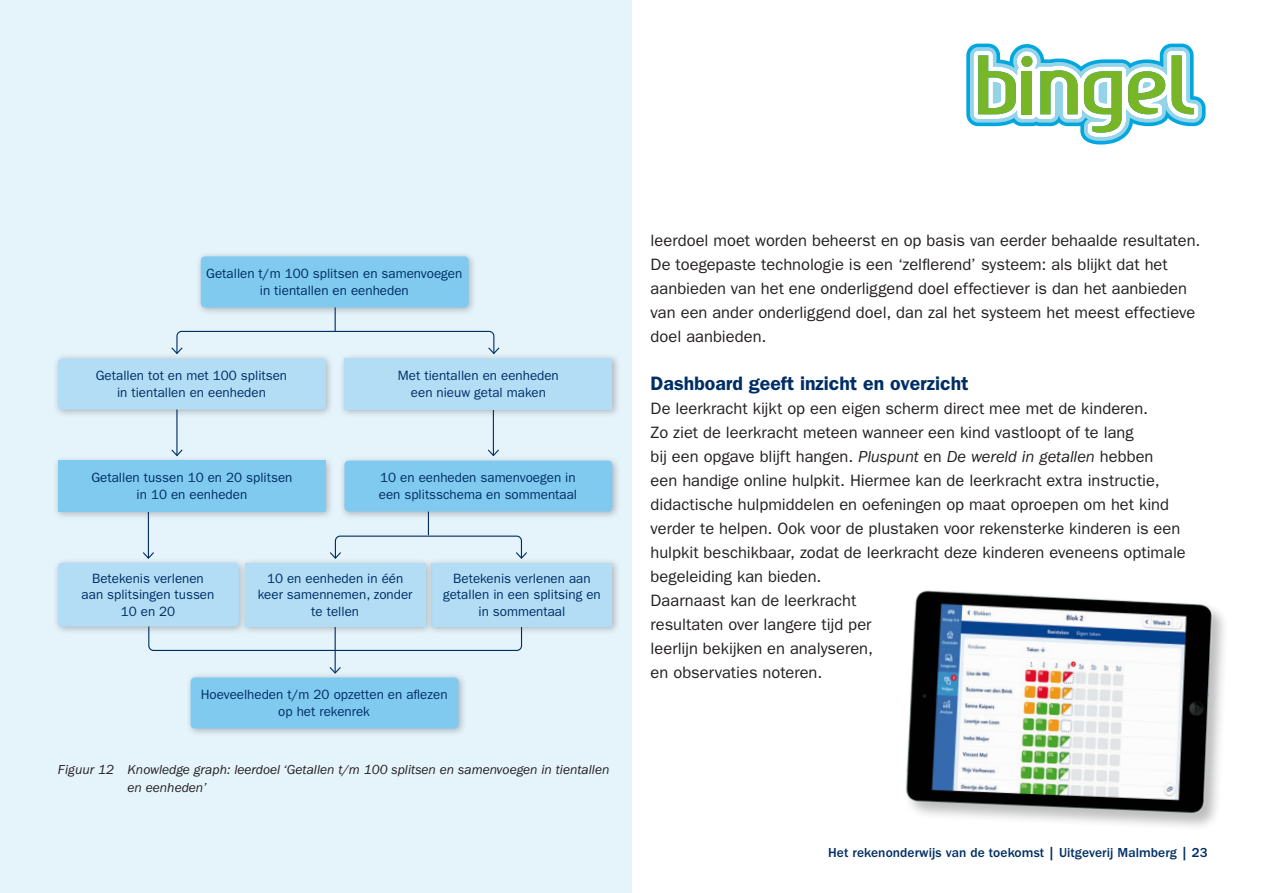
<style>
.page{position:relative;width:1263px;height:893px;background:#fff}
.page>*{position:absolute;margin:0;border:0;box-sizing:border-box;transform-origin:0 0}
._05_Tussenkopje{font:600 19.5px "ITC Franklin Gothic Std";color:#002e64}
._05_Platte_tekst{font:16.5px/24px "ITC Franklin Gothic Std";color:#231f20}
._10_Tekst_in_afbeeld{font:13.5px/16.5px "ITC Franklin Gothic Std";color:#002e64;text-align:center}
._08_Figuur{font:italic 13.5px/18px "ITC Franklin Gothic Std";color:#231f20}
.t1{font:500 13.5px "ITC Franklin Gothic Std";letter-spacing:.005em;color:#002e64}
.s1{font-style:italic}
</style>
<div class="page">
<div style="left:0;top:0;width:631px;height:893px;background:#e5f3fb"></div>
<svg style="left:966px;top:44px;width:239px;height:101px"></svg>
<div style="left:185px;top:672px;width:282px;height:65px;background:#231f20;opacity:.3"></div>
<div style="left:191px;top:677px;width:267px;height:51px;background:#80caf0;border-radius:4px"></div>
<svg style="left:171px;top:330px;width:329px;height:23px"></svg>
<hr style="left:335px;top:298px;width:1px;height:34px;background:#002e64">
<div style="left:195px;top:251px;width:282px;height:65px;background:#231f20;opacity:.3"></div>
<div style="left:201px;top:256px;width:268px;height:51px;background:#80caf0;border-radius:4px"></div>
<hr style="left:493px;top:403px;width:1px;height:52px;background:#002e64">
<svg style="left:487px;top:448px;width:12px;height:7px"></svg>
<hr style="left:176px;top:403px;width:1px;height:52px;background:#002e64">
<svg style="left:171px;top:448px;width:12px;height:7px"></svg>
<hr style="left:148px;top:506px;width:1px;height:52px;background:#002e64">
<svg style="left:143px;top:551px;width:11px;height:6px"></svg>
<div style="left:339px;top:353px;width:282px;height:65px;background:#231f20;opacity:.3"></div>
<div style="left:344px;top:358px;width:268px;height:51px;background:#b3ddf5"></div>
<div style="left:52px;top:353px;width:283px;height:65px;background:#231f20;opacity:.3"></div>
<div style="left:58px;top:358px;width:268px;height:51px;background:#b3ddf5;border-radius:4px"></div>
<div style="left:52px;top:455px;width:283px;height:65px;background:#231f20;opacity:.3"></div>
<div style="left:58px;top:461px;width:268px;height:51px;background:#80caf0"></div>
<svg style="left:329px;top:506px;width:198px;height:51px"></svg>
<div style="left:339px;top:455px;width:282px;height:65px;background:#231f20;opacity:.3"></div>
<div style="left:344px;top:461px;width:268px;height:51px;background:#80caf0;border-radius:4px"></div>
<hr style="left:335px;top:621px;width:1px;height:52px;background:#002e64">
<svg style="left:328px;top:666px;width:14px;height:9px"></svg>
<svg style="left:148px;top:635px;width:375px;height:16px"></svg>
<div style="left:426px;top:557px;width:195px;height:78px;background:#231f20;opacity:.3"></div>
<div style="left:431px;top:563px;width:181px;height:63px;background:#b3ddf5"></div>
<div style="left:52px;top:557px;width:196px;height:78px;background:#231f20;opacity:.3"></div>
<div style="left:58px;top:563px;width:181px;height:63px;background:#b3ddf5;border-radius:4px"></div>
<div style="left:239px;top:557px;width:195px;height:78px;background:#231f20;opacity:.3"></div>
<div style="left:245px;top:563px;width:181px;height:63px;background:#b3ddf5"></div>
<img style="left:905px;top:590px;width:319px;height:236px">
<p class="_10_Tekst_in_afbeeld" style="left:206px;top:266px;width:258px">Getallen t/m 100 splitsen en samenvoegen in tientallen en eenheden</p>
<p class="_10_Tekst_in_afbeeld" style="left:96px;top:368px;width:193px">Getallen tot en met 100 splitsen in tientallen en eenheden</p>
<p class="_10_Tekst_in_afbeeld" style="left:398px;top:368px;width:162px">Met tientallen en eenheden een nieuw getal maken</p>
<p class="_10_Tekst_in_afbeeld" style="left:91px;top:470px;width:203px">Getallen tussen 10 en 20 splitsen in 10 en eenheden</p>
<p class="_10_Tekst_in_afbeeld" style="left:379px;top:470px;width:200px;text-align:left">10 en eenheden samenvoegen in een splitsschema en sommentaal</p>
<p class="_10_Tekst_in_afbeeld" style="left:82px;top:570px;width:134px">Betekenis verlenen aan splitsingen tussen<br>10 en 20</p>
<p class="_10_Tekst_in_afbeeld" style="left:258px;top:570px;width:156px">10 en eenheden in één keer samennemen, zonder te tellen</p>
<p class="_10_Tekst_in_afbeeld" style="left:443px;top:570px;width:159px">Betekenis verlenen aan getallen in een splitsing en in sommentaal</p>
<p class="_10_Tekst_in_afbeeld" style="left:201px;top:687px;width:248px">Hoeveelheden t/m 20 opzetten en aflezen op het rekenrek</p>
<p class="_08_Figuur" style="left:128px;top:761px;width:483px;text-indent:-70px">Figuur 12 Knowledge graph: leerdoel ‘Getallen t/m 100 splitsen en samenvoegen in tientallen en eenheden’</p>
<p class="_05_Platte_tekst" style="left:651px;top:229px;width:551px">leerdoel moet worden beheerst en op basis van eerder behaalde resultaten.<br>De toegepaste technologie is een ‘zelflerend’ systeem: als blijkt dat het aanbieden van het ene onderliggend doel effectiever is dan het aanbieden van een ander onderliggend doel, dan zal het systeem het meest effectieve doel aanbieden.</p>
<p class="_05_Tussenkopje" style="left:651px;top:372px;width:319px">Dashboard geeft inzicht en overzicht</p>
<p class="_05_Platte_tekst" style="left:651px;top:397px;width:537px">De leerkracht kijkt op een eigen scherm direct mee met de kinderen.<br>Zo ziet de leerkracht meteen wanneer een kind vastloopt of te lang<br>bij een opgave blijft hangen. <span class="s1">Pluspunt</span> en <span class="s1">De wereld in getallen</span> hebben<br>een handige online hulpkit. Hiermee kan de leerkracht extra instructie, didactische hulpmiddelen en oefeningen op maat oproepen om het kind verder te helpen. Ook voor de plustaken voor rekensterke kinderen is een hulpkit beschikbaar, zodat de leerkracht deze kinderen eveneens optimale begeleiding kan bieden.<br>Daarnaast kan de leerkracht<br>resultaten over langere tijd per<br>leerlijn bekijken en analyseren,<br>en observaties noteren.</p>
<p class="t1" style="left:828px;top:845px;width:381px">Het rekenonderwijs van de toekomst | Uitgeverij Malmberg | 23</p>
</div>
